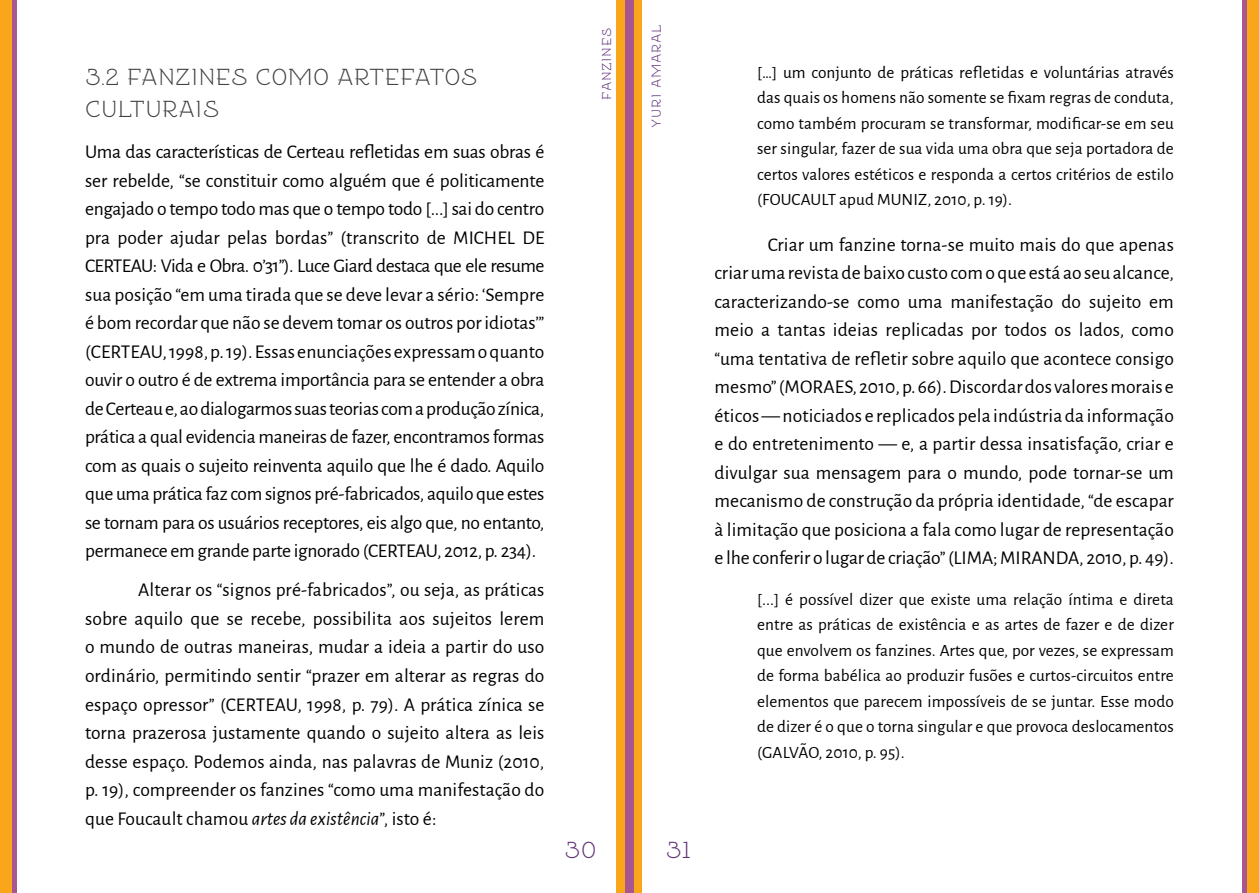
<style>
.page{position:relative;width:1259px;height:893px;background:#fff}
.page>*{position:absolute;margin:0;border:0;box-sizing:border-box;transform-origin:0 0}
.t1{font:27px/31.5px "Etharnig Sc";letter-spacing:.005em;color:#414042}
.t2{font:27px "Etharnig Sc";color:#603279}
.t3{font:19.5px/28.5px "Alegreya Sans";letter-spacing:-.005em;color:#000;text-align:justify}
.t4{font:17.25px/25.5px "Alegreya Sans";letter-spacing:.005em;color:#000;text-align:justify}
.t5{font:16.5px "Etharnig Sc";letter-spacing:.03em;color:#603279}
.s1{font-style:italic}
</style>
<div class="page">
<div style="left:0;top:0;width:13px;height:893px;background:#faa61a"></div>
<div style="left:1246px;top:0;width:13px;height:893px;background:#faa61a"></div>
<hr style="left:13px;top:0;width:4px;height:893px;background:#a9558f">
<hr style="left:1242px;top:0;width:4px;height:893px;background:#a9558f">
<div style="left:616px;top:0;width:9px;height:893px;background:#faa61a"></div>
<div style="left:633px;top:0;width:9px;height:893px;background:#faa61a"></div>
<div style="left:625px;top:0;width:8px;height:893px;background:#a9558f"></div>
<h1 class="t1" style="left:85px;top:62px;width:394px">3.2 FANZINES COMO ARTEFATOS<br>CULTURAIS</h1>
<p class="t3" style="left:85px;top:137px;width:461px">Uma das características de Certeau refletidas em suas obras é ser rebelde, “se constituir como alguém que é politicamente engajado o tempo todo mas que o tempo todo [...] sai do centro pra poder ajudar pelas bordas” (transcrito de MICHEL DE CERTEAU: Vida e Obra. 0’31”). Luce Giard destaca que ele resume sua posição “em uma tirada que se deve levar a sério: ‘Sempre é bom recordar que não se devem tomar os outros por idiotas’” (CERTEAU, 1998, p. 19). Essas enunciações expressam o quanto ouvir o outro é de extrema importância para se entender a obra de Certeau e, ao dialogarmos suas teorias com a produção zínica, prática a qual evidencia maneiras de fazer, encontramos formas com as quais o sujeito reinventa aquilo que lhe é dado. Aquilo que uma prática faz com signos pré-fabricados, aquilo que estes se tornam para os usuários receptores, eis algo que, no entanto, permanece em grande parte ignorado (CERTEAU, 2012, p. 234).</p>
<p class="t3" style="left:85px;top:575px;width:461px;text-indent:53px">Alterar os “signos pré-fabricados”, ou seja, as práticas sobre aquilo que se recebe, possibilita aos sujeitos lerem o mundo de outras maneiras, mudar a ideia a partir do uso ordinário, permitindo sentir “prazer em alterar as regras do espaço opressor” (CERTEAU, 1998, p. 79). A prática zínica se torna prazerosa justamente quando o sujeito altera as leis desse espaço. Podemos ainda, nas palavras de Muniz (2010, p. 19), compreender os fanzines “como uma manifestação do que Foucault chamou <span class="s1">artes da existência</span>”, isto é:</p>
<p class="t5" style="left:598px;top:100px;width:73px;rotate:-90deg">fanzines</p>
<p class="t5" style="left:647px;top:127px;width:104px;rotate:-90deg">yuri amaral</p>
<h1 class="t2" style="left:564px;top:836px;width:34px">30</h1>
<h1 class="t2" style="left:665px;top:836px;width:27px">31</h1>
<p class="t4" style="left:757px;top:58px;width:418px">[…] um conjunto de práticas refletidas e voluntárias através das quais os homens não somente se fixam regras de conduta, como também procuram se transformar, modificar-se em seu ser singular, fazer de sua vida uma obra que seja portadora de certos valores estéticos e responda a certos critérios de estilo (FOUCAULT apud MUNIZ, 2010, p. 19).</p>
<p class="t3" style="left:714px;top:229px;width:461px;text-indent:53px">Criar um fanzine torna-se muito mais do que apenas criar uma revista de baixo custo com o que está ao seu alcance, caracterizando-se como uma manifestação do sujeito em meio a tantas ideias replicadas por todos os lados, como “uma tentativa de refletir sobre aquilo que acontece consigo mesmo” (MORAES, 2010, p. 66). Discordar dos valores morais e éticos — noticiados e replicados pela indústria da informação e do entretenimento — e, a partir dessa insatisfação, criar e divulgar sua mensagem para o mundo, pode tornar-se um mecanismo de construção da própria identidade, “de escapar à limitação que posiciona a fala como lugar de representação e lhe conferir o lugar de criação” (LIMA; MIRANDA, 2010, p. 49).</p>
<p class="t4" style="left:757px;top:585px;width:418px">[...] é possível dizer que existe uma relação íntima e direta entre as práticas de existência e as artes de fazer e de dizer que envolvem os fanzines. Artes que, por vezes, se expressam de forma babélica ao produzir fusões e curtos-circuitos entre elementos que parecem impossíveis de se juntar. Esse modo de dizer é o que o torna singular e que provoca deslocamentos (GALVÃO, 2010, p. 95).</p>
</div>
